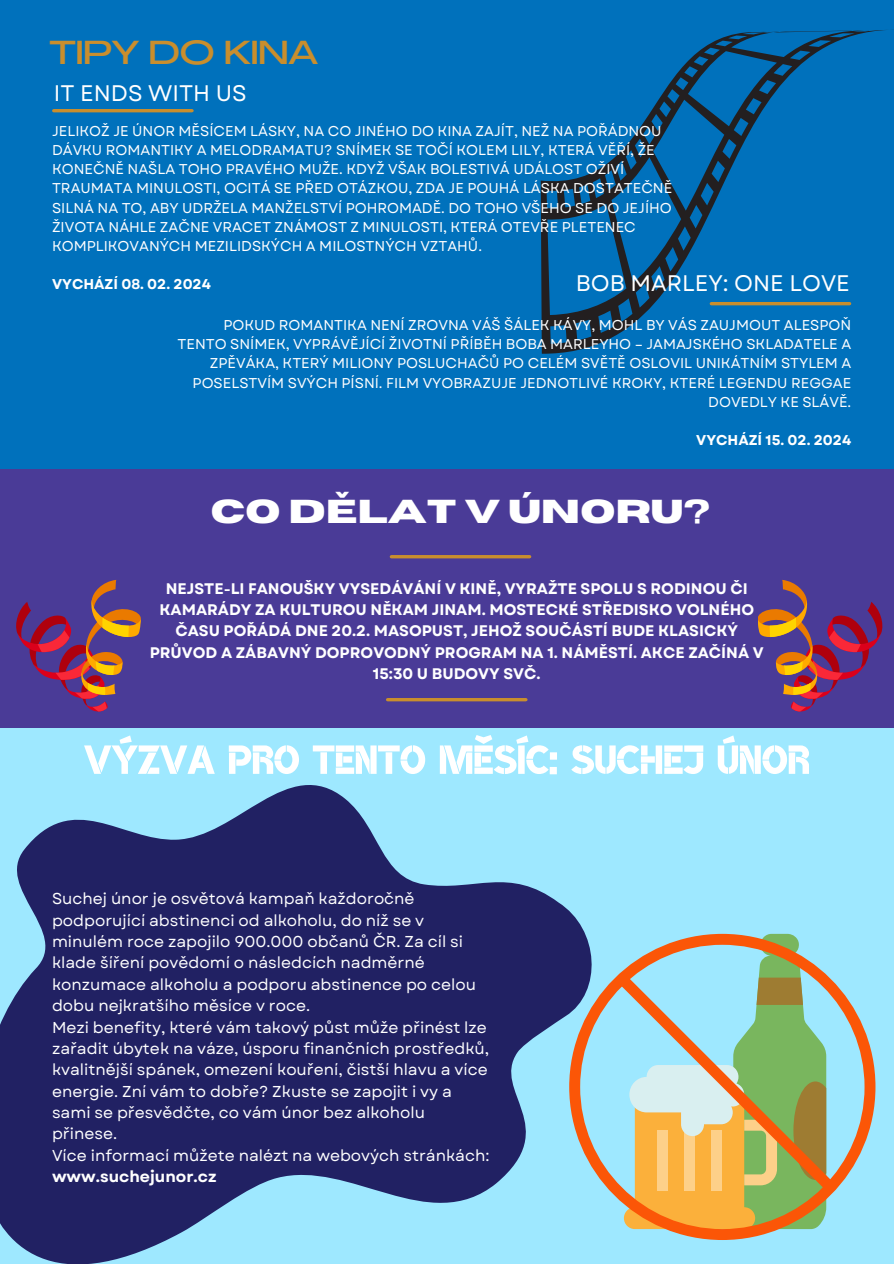
<style>
.page{position:relative;width:894px;height:1264px;background:#fff}
.page>*{position:absolute;margin:0;border:0;box-sizing:border-box;transform-origin:0 0}
.t1{font:55.35px "Brosh K";color:#fff}
.t2{font:700 33px "Horizon";color:#fff}
.t3{font:500 32.7px "Agrandir Grand";color:#c98e2d}
.t4{font:22.5px "Garet";color:#fff}
.t5{font:15.75px/21.3px "Garet";color:#fff}
.t6{font:700 15.3px/21.5px "Garet";color:#fff;text-align:center}
.t7{font:14.25px/19.2px "Garet";color:#fff}
.t8{font:700 14.25px "Garet";color:#fff}
.s1{font-weight:700}
</style>
<div class="page">
<div style="left:0;top:468px;width:893px;height:268px;background:#4a3b97"></div>
<hr style="left:387px;top:698px;width:138px;height:3px;background:#c98e2d">
<hr style="left:391px;top:555px;width:138px;height:3px;background:#c98e2d">
<div style="left:0;top:0;width:893px;height:468px;background:#0071bc"></div>
<svg style="left:540px;top:29px;width:353px;height:325px"></svg>
<svg style="left:758px;top:580px;width:125px;height:132px"></svg>
<hr style="left:711px;top:302px;width:138px;height:3px;background:#c98e2d">
<hr style="left:54px;top:109px;width:138px;height:3px;background:#c98e2d">
<svg style="left:16px;top:580px;width:125px;height:132px"></svg>
<div style="left:0;top:728px;width:893px;height:535px;background:#9ee8ff"></div>
<svg style="left:0;top:785px;width:585px;height:478px;fill:#212163"></svg>
<svg style="left:569px;top:933px;width:306px;height:306px"></svg>
<h4 class="t3" style="left:50px;top:40px;width:270px">TIPY DO KINA</h4>
<h5 class="t4" style="left:54px;top:76px;width:194px">IT ENDS WITH US</h5>
<h3 class="t7" style="left:52px;top:121px;width:621px">JELIKOŽ JE ÚNOR MĚSÍCEM LÁSKY, NA CO JINÉHO DO KINA ZAJÍT, NEŽ NA POŘÁDNOU DÁVKU ROMANTIKY A MELODRAMATU? SNÍMEK SE TOČÍ KOLEM LILY, KTERÁ VĚŘÍ, ŽE KONEČNĚ NAŠLA TOHO PRAVÉHO MUŽE. KDYŽ VŠAK BOLESTIVÁ UDÁLOST OŽIVÍ TRAUMATA MINULOSTI, OCITÁ SE PŘED OTÁZKOU, ZDA JE POUHÁ LÁSKA DOSTATEČNĚ SILNÁ NA TO, ABY UDRŽELA MANŽELSTVÍ POHROMADĚ. DO TOHO VŠEHO SE DO JEJÍHO ŽIVOTA NÁHLE ZAČNE VRACET ZNÁMOST Z MINULOSTI, KTERÁ OTEVŘE PLETENEC KOMPLIKOVANÝCH MEZILIDSKÝCH A MILOSTNÝCH VZTAHŮ.</h3>
<h2 class="t8" style="left:52px;top:274px;width:160px">VYCHÁZÍ 08. 02. 2024</h2>
<h3 class="t4" style="left:575px;top:267px;width:275px">BOB MARLEY: ONE LOVE</h3>
<h4 class="t7" style="left:177px;top:316px;width:675px;text-align:right">POKUD ROMANTIKA NENÍ ZROVNA VÁŠ ŠÁLEK KÁVY, MOHL BY VÁS ZAUJMOUT ALESPOŇ TENTO SNÍMEK, VYPRÁVĚJÍCÍ ŽIVOTNÍ PŘÍBĚH BOBA MARLEYHO – JAMAJSKÉHO SKLADATELE A ZPĚVÁKA, KTERÝ MILIONY POSLUCHAČŮ PO CELÉM SVĚTĚ OSLOVIL UNIKÁTNÍM STYLEM A POSELSTVÍM SVÝCH PÍSNÍ. FILM VYOBRAZUJE JEDNOTLIVÉ KROKY, KTERÉ LEGENDU REGGAE DOVEDLY KE SLÁVĚ.</h4>
<h2 class="t8" style="left:696px;top:430px;width:156px">VYCHÁZÍ 15. 02. 2024</h2>
<h5 class="t2" style="left:211px;top:495px;width:500px">CO DĚLAT V ÚNORU?</h5>
<p class="t6" style="left:150px;top:577px;width:615px">NEJSTE-LI FANOUŠKY VYSEDÁVÁNÍ V KINĚ, VYRAŽTE SPOLU S RODINOU ČI KAMARÁDY ZA KULTUROU NĚKAM JINAM. MOSTECKÉ STŘEDISKO VOLNÉHO ČASU POŘÁDÁ DNE 20.2. MASOPUST, JEHOŽ SOUČÁSTÍ BUDE KLASICKÝ PRŮVOD A ZÁBAVNÝ DOPROVODNÝ PROGRAM NA 1. NÁMĚSTÍ. AKCE ZAČÍNÁ V 15:30 U BUDOVY SVČ.</p>
<p class="t1" style="left:84px;top:733px;width:727px">Výzva pro tento měsíc: Suchej únor</p>
<h4 class="t5" style="left:52px;top:888px;width:425px">Suchej únor je osvětová kampaň každoročně podporující abstinenci od alkoholu, do níž se v minulém roce zapojilo 900.000 občanů ČR. Za cíl si klade šíření povědomí o následcích nadměrné konzumace alkoholu a podporu abstinence po celou dobu nejkratšího měsíce v roce.</h4>
<p class="t5" style="left:52px;top:1016px;width:438px">Mezi benefity, které vám takový půst může přinést lze zařadit úbytek na váze, úsporu finančních prostředků, kvalitnější spánek, omezení kouření, čistší hlavu a více energie. Zní vám to dobře? Zkuste se zapojit i vy a sami se přesvědčte, co vám únor bez alkoholu přinese.</p>
<h1 class="t5" style="left:52px;top:1144px;width:438px">Více informací můžete nalézt na webových stránkách: <span class="s1">www.suchejunor.cz</span></h1>
</div>
